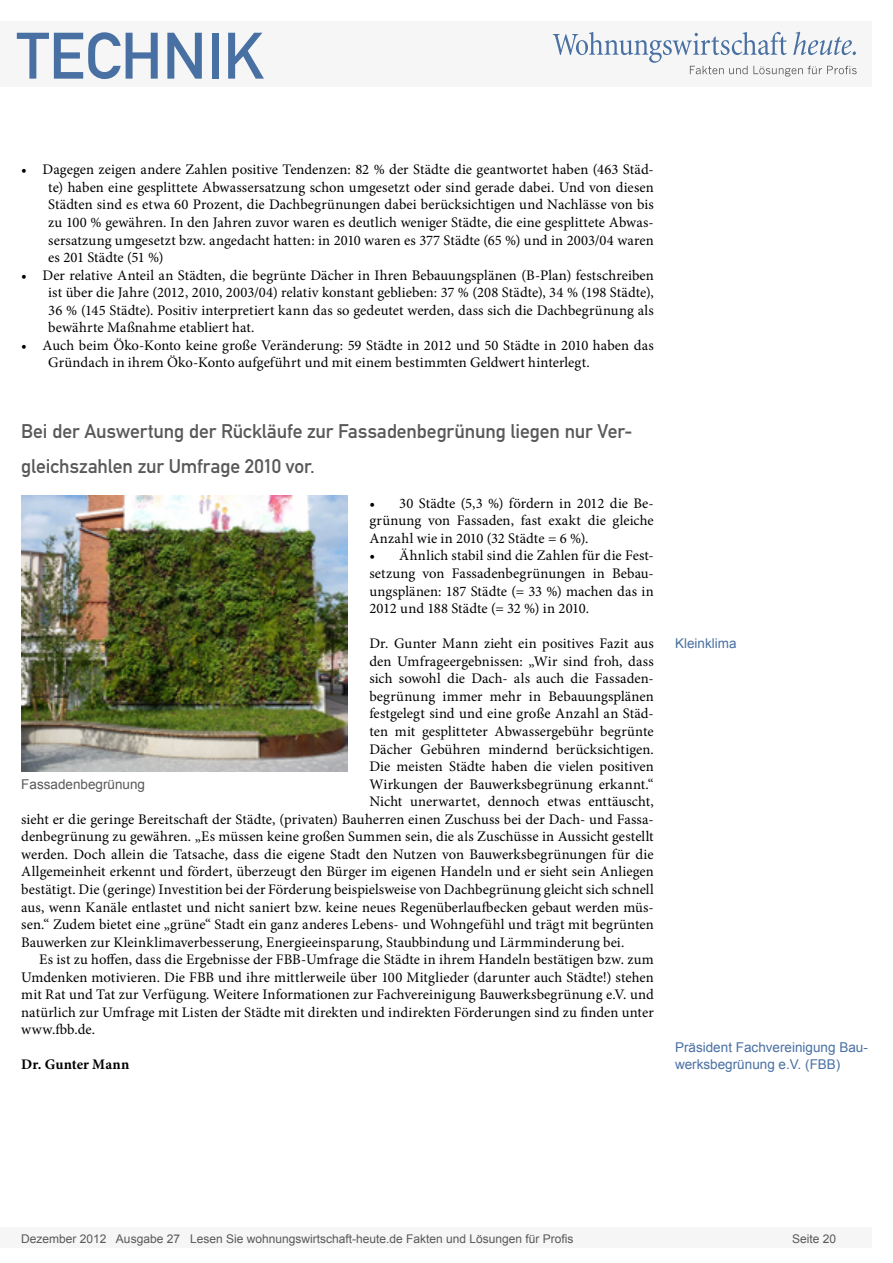
<style>
.page{position:relative;width:893px;height:1263px;background:#fff}
.page>*{position:absolute;margin:0;border:0;box-sizing:border-box;transform-origin:0 0}
.t1{font:64.5px "DIN Mittelschrift";color:#4970a3}
.Überschrift_Grau{font:19.5px/35.1px "DIN Mittelschrift";letter-spacing:-.005em;color:#595959}
.Fliesstext{font:14.7px/17.5px "Minion Pro";letter-spacing:.005em;color:#000;text-align:justify}
.Fließtext_erste_Zeil{font:14.7px "Minion Pro";letter-spacing:.005em;color:#000}
.AUTOR{font:700 14.7px "Minion Pro";letter-spacing:.005em;color:#000}
.Info{font:13.5px/17.5px "Arial";color:#4970a3}
.Bildunterschrift{font:13.5px "Arial";color:#595959}
.t2{font:12px "Arial";color:#595959}
</style>
<div class="page">
<div style="left:0;top:1227px;width:872px;height:20px;background:#f6f6f6"></div>
<div style="left:0;top:21px;width:872px;height:66px;background:#f6f6f6"></div>
<svg style="left:553px;top:32px;width:304px;height:45px"></svg>
<img style="left:21px;top:496px;width:327px;height:275px">
<h1 class="t1" style="left:17px;top:18px;width:249px">TECHNIK</h1>
<p class="Fliesstext" style="left:48px;top:161px;width:607px;text-indent:-27px">• Dagegen zeigen andere Zahlen positive Tendenzen: 82 % der Städte die geantwortet haben (463 Städ&shy;te) haben eine gesplittete Abwassersatzung schon umgesetzt oder sind gerade dabei. Und von diesen Städten sind es etwa 60 Prozent, die Dachbegrünungen dabei berücksichtigen und Nachlässe von bis zu 100 % gewähren. In den Jahren zuvor waren es deutlich weniger Städte, die eine gesplittete Abwas&shy;sersatzung umgesetzt bzw. angedacht hatten: in 2010 waren es 377 Städte (65 %) und in 2003/04 waren es 201 Städte (51 %)</p>
<p class="Fliesstext" style="left:48px;top:266px;width:607px;text-indent:-27px">• Der relative Anteil an Städten, die begrünte Dächer in Ihren Bebauungsplänen (B-Plan) festschreiben ist über die Jahre (2012, 2010, 2003/04) relativ konstant geblieben: 37 % (208 Städte), 34 % (198 Städte), 36 % (145 Städte). Positiv interpretiert kann das so gedeutet werden, dass sich die Dachbegrünung als bewährte Maßnahme etabliert hat.</p>
<p class="Fliesstext" style="left:48px;top:336px;width:607px;text-indent:-27px">• Auch beim Öko-Konto keine große Veränderung: 59 Städte in 2012 und 50 Städte in 2010 haben das<br>Gründach in ihrem Öko-Konto aufgeführt und mit einem bestimmten Geldwert hinterlegt.</p>
<p class="Überschrift_Grau" style="left:21px;top:413px;width:613px">Bei der Auswertung der Rückläufe zur Fassadenbegrünung liegen nur Ver&shy;gleichszahlen zur Umfrage 2010 vor.</p>
<p class="Fliesstext" style="left:369px;top:494px;width:286px">• 30 Städte (5,3 %) fördern in 2012 die Be&shy;grünung von Fassaden, fast exakt die gleiche Anzahl wie in 2010 (32 Städte = 6 %).</p>
<p class="Fliesstext" style="left:369px;top:547px;width:286px">• Ähnlich stabil sind die Zahlen für die Fest&shy;setzung von Fassadenbegrünungen in Bebau&shy;ungsplänen: 187 Städte (= 33 %) machen das in 2012 und 188 Städte (= 32 %) in 2010.</p>
<p class="Fließtext_erste_Zeil" style="left:369px;top:634px;width:286px">Dr. Gunter Mann zieht ein positives Fazit aus</p>
<p class="Fließtext_erste_Zeil" style="left:369px;top:651px;width:286px">den Umfrageergebnissen: „Wir sind froh, dass</p>
<p class="Fließtext_erste_Zeil" style="left:369px;top:669px;width:286px">sich sowohl die Dach- als auch die Fassaden-</p>
<p class="Fließtext_erste_Zeil" style="left:369px;top:686px;width:286px">begrünung immer mehr in Bebauungsplänen</p>
<p class="Fließtext_erste_Zeil" style="left:369px;top:704px;width:286px">festgelegt sind und eine große Anzahl an Städ-</p>
<p class="Fließtext_erste_Zeil" style="left:369px;top:721px;width:286px">ten mit gesplitteter Abwassergebühr begrünte</p>
<p class="Fließtext_erste_Zeil" style="left:369px;top:739px;width:286px">Dächer Gebühren mindernd berücksichtigen.</p>
<p class="Fließtext_erste_Zeil" style="left:369px;top:756px;width:286px">Die meisten Städte haben die vielen positiven</p>
<p class="Fließtext_erste_Zeil" style="left:369px;top:774px;width:286px">Wirkungen der Bauwerksbegrünung erkannt.“</p>
<p class="Fließtext_erste_Zeil" style="left:369px;top:792px;width:286px">Nicht unerwartet, dennoch etwas enttäuscht,</p>
<p class="Fließtext_erste_Zeil" style="left:21px;top:809px;width:634px">sieht er die geringe Bereitschaft der Städte, (privaten) Bauherren einen Zuschuss bei der Dach- und Fassa-</p>
<p class="Fließtext_erste_Zeil" style="left:21px;top:827px;width:634px">denbegrünung zu gewähren. „Es müssen keine großen Summen sein, die als Zuschüsse in Aussicht gestellt</p>
<p class="Fließtext_erste_Zeil" style="left:21px;top:844px;width:634px">werden. Doch allein die Tatsache, dass die eigene Stadt den Nutzen von Bauwerksbegrünungen für die</p>
<p class="Fließtext_erste_Zeil" style="left:21px;top:862px;width:634px">Allgemeinheit erkennt und fördert, überzeugt den Bürger im eigenen Handeln und er sieht sein Anliegen</p>
<p class="Fließtext_erste_Zeil" style="left:21px;top:879px;width:634px">bestätigt. Die (geringe) Investition bei der Förderung beispielsweise von Dachbegrünung gleicht sich schnell</p>
<p class="Fließtext_erste_Zeil" style="left:21px;top:897px;width:634px">aus, wenn Kanäle entlastet und nicht saniert bzw. keine neues Regenüberlaufbecken gebaut werden müs-</p>
<p class="Fließtext_erste_Zeil" style="left:21px;top:914px;width:634px">sen.“ Zudem bietet eine „grüne“ Stadt ein ganz anderes Lebens- und Wohngefühl und trägt mit begrünten</p>
<p class="Fließtext_erste_Zeil" style="left:21px;top:932px;width:605px">Bauwerken zur Kleinklimaverbesserung, Energieeinsparung, Staubbindung und Lärmminderung bei.</p>
<p class="Fliesstext" style="left:21px;top:951px;width:634px;text-indent:18px">Es ist zu hoffen, dass die Ergebnisse der FBB-Umfrage die Städte in ihrem Handeln bestätigen bzw. zum Umdenken motivieren. Die FBB und ihre mittlerweile über 100 Mitglieder (darunter auch Städte!) stehen mit Rat und Tat zur Verfügung. Weitere Informationen zur Fachvereinigung Bauwerksbegrünung e.V. und natürlich zur Umfrage mit Listen der Städte mit direkten und indirekten Förderungen sind zu finden unter www.fbb.de.</p>
<p class="AUTOR" style="left:21px;top:1054px;width:110px">Dr. Gunter Mann</p>
<p class="Bildunterschrift" style="left:21px;top:775px;width:125px">Fassadenbegrünung</p>
<p class="Info" style="left:675px;top:635px;width:63px">Kleinklima</p>
<p class="Info" style="left:675px;top:1038px;width:194px">Präsident Fachvereinigung Bau&shy;werksbegrünung e.V. (FBB)</p>
<p class="t2" style="left:21px;top:1230px;width:554px">Dezember 2012 Ausgabe 27 Lesen Sie wohnungswirtschaft-heute.de Fakten und Lösungen für Profis</p>
<p class="t2" style="left:792px;top:1231px;width:46px">Seite 20</p>
</div>
